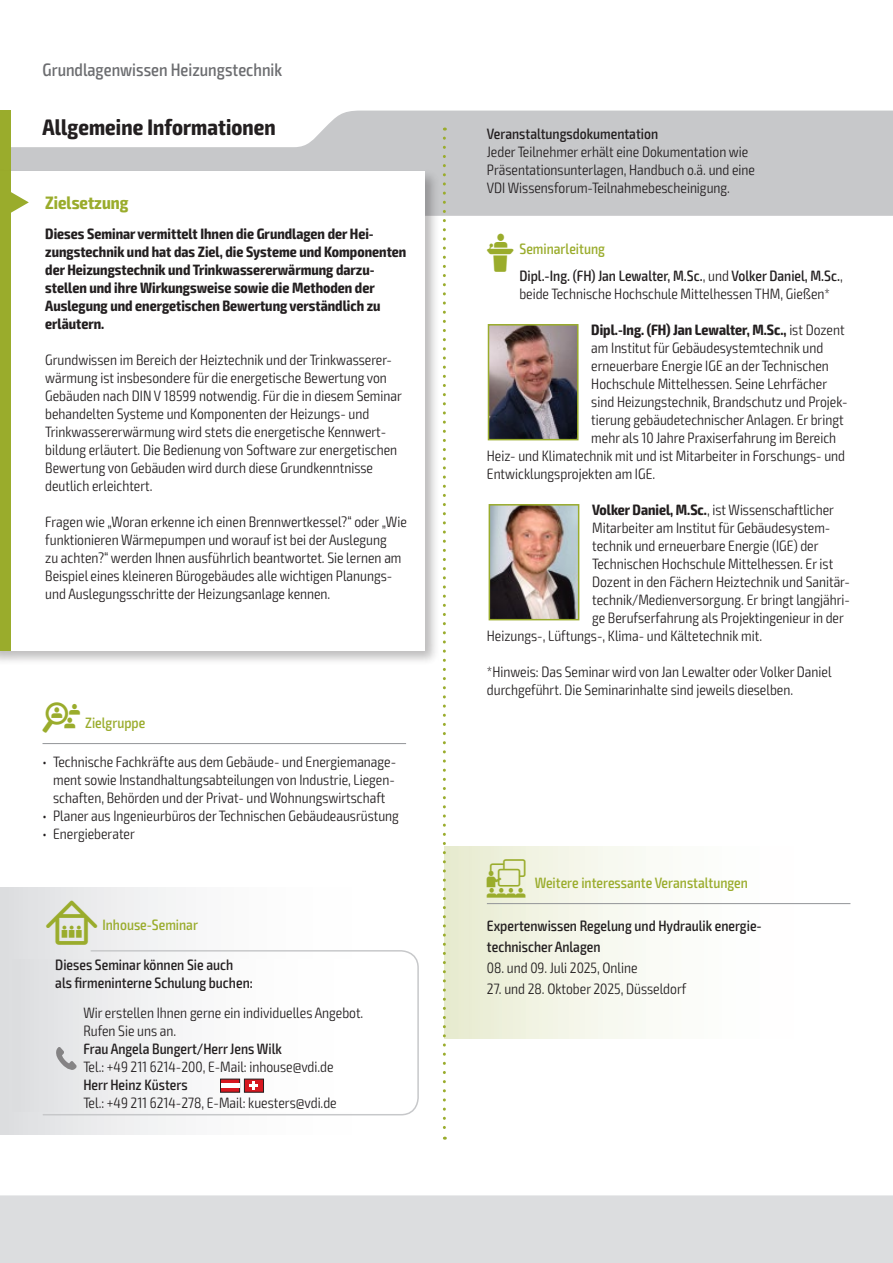
<style>
.page{position:relative;width:893px;height:1263px;background:#fff}
.page>*{position:absolute;margin:0;border:0;box-sizing:border-box;transform-origin:0 0}
.t1{font:700 condensed 22.5px "Exo 2";letter-spacing:.005em;color:#231f20}
.t2{font:500 condensed 18px "Exo 2";color:#6c6d70}
.t3{font:700 condensed 18px "Exo 2";color:#9aac2c}
.t4{font:300 condensed 15px/18px "Exo 2";color:#231f20}
.t5{font:700 condensed 15px/18px "Exo 2";color:#231f20}
.t6{font:500 condensed 15px/21px "Exo 2";color:#231f20}
.t7{font:500 condensed 15px "Exo 2";color:#9aac2c}
.s1{font-family:"VDI Iconset S4 A Regular";font-weight:400;font-stretch:normal}
.s2{font-family:"VDI Iconset S4 A Regular";font-weight:400;font-stretch:normal;font-size:15.45px}
.s3{font-family:"VDI Iconset S4 A Regular";font-weight:400;font-stretch:normal;color:#9aac2c}
.s4{color:#9aac2c}
.s5{font-weight:300}
.s6{font-weight:700}
.s7{font-family:"VDI Iconset S4 A Regular";font-weight:400;font-stretch:normal;font-size:19.5px}
</style>
<div class="page">
<div style="left:0;top:1195px;width:893px;height:68px;background:#dcdddf"></div>
<svg style="left:11px;top:111px;width:881px;height:105px;fill:#c7c8ca"></svg>
<hr style="left:892px;top:111px;width:1px;height:105px;background:#9aac2c">
<div style="left:0;top:111px;width:11px;height:63px;background:#9aac2c"></div>
<div style="left:444px;top:846px;width:406px;height:192px;background:linear-gradient(to right,#ebeed7,#fff)"></div>
<hr style="left:487px;top:903px;width:363px;height:1px;background:#939598">
<hr style="left:43px;top:743px;width:363px;height:1px;background:#939598">
<div style="left:0;top:168px;width:440px;height:499px;background:#231f20;opacity:.3"></div>
<div style="left:0;top:171px;width:424px;height:480px;background:#fff"></div>
<div style="left:0;top:171px;width:11px;height:480px;background:#9aac2c"></div>
<svg style="left:11px;top:192px;width:18px;height:21px"></svg>
<div style="left:0;top:887px;width:419px;height:247px;background:linear-gradient(to right,#e2e3e5,#fff)"></div>
<svg style="left:42px;top:949px;width:377px;height:167px"></svg>
<div style="left:13px;top:959px;width:382px;height:152px;background:linear-gradient(to right,#e3e3e5,#fff)"></div>
<svg style="left:220px;top:1079px;width:44px;height:13px"></svg>
<div style="left:221px;top:1083px;width:18px;height:5px;background:#fff"></div>
<svg style="left:56px;top:1047px;width:21px;height:23px"></svg>
<img style="left:492px;top:507px;width:84px;height:110px">
<div style="left:489px;top:504px;width:90px;height:116px;border:2px solid #9aac2c"></div>
<img style="left:491px;top:327px;width:85px;height:110px">
<div style="left:488px;top:324px;width:91px;height:116px;border:2px solid #9aac2c"></div>
<svg style="left:443px;top:138px;width:3px;height:1002px"></svg>
<p class="t2" style="left:43px;top:59px;width:241px">Grundlagenwissen Heizungstechnik</p>
<h1 class="t1" style="left:43px;top:113px;width:235px">Allgemeine Informationen</h1>
<p class="t6" style="left:487px;top:124px;width:173px">Veranstaltungsdokumentation</p>
<p class="t4" style="left:487px;top:143px;width:270px">Jeder Teilnehmer erhält eine Dokumentation wie<br>Präsentationsunterlagen, Handbuch o.ä. und eine<br>VDI Wissensforum-Teilnahmebescheinigung.</p>
<p class="t3" style="left:45px;top:192px;width:85px">Zielsetzung</p>
<p class="t5" style="left:45px;top:225px;width:363px">Dieses Seminar vermittelt Ihnen die Grundlagen der Hei&shy;zungstechnik und hat das Ziel, die Systeme und Komponenten der Heizungstechnik und Trinkwassererwärmung darzu&shy;stellen und ihre Wirkungsweise sowie die Methoden der Auslegung und energetischen Bewertung verständlich zu erläutern.</p>
<p class="t4" style="left:45px;top:351px;width:358px">Grundwissen im Bereich der Heiztechnik und der Trinkwasserer&shy;wärmung ist insbesondere für die energetische Bewertung von Gebäuden nach DIN V 18599 notwendig. Für die in diesem Seminar behandelten Systeme und Komponenten der Heizungs- und Trinkwassererwärmung wird stets die energetische Kennwert&shy;bildung erläutert. Die Bedienung von Software zur energetischen Bewertung von Gebäuden wird durch diese Grundkenntnisse deutlich erleichtert.</p>
<p class="t4" style="left:45px;top:513px;width:363px">Fragen wie „Woran erkenne ich einen Brennwertkessel?“ oder „Wie funktionieren Wärmepumpen und worauf ist bei der Auslegung<br>zu achten?“ werden Ihnen ausführlich beantwortet. Sie lernen am Beispiel eines kleineren Bürogebäudes alle wichtigen Planungs&shy;und Auslegungsschritte der Heizungsanlage kennen.</p>
<p class="t7" style="left:43px;top:714px;width:104px"><span class="s1">Z</span> Zielgruppe</p>
<p class="t4" style="left:53px;top:753px;width:344px;text-align:justify;text-indent:-11px">• Technische Fachkräfte aus dem Gebäude- und Energiemanage&shy;ment sowie Instandhaltungsabteilungen von Industrie, Liegen&shy;schaften, Behörden und der Privat- und Wohnungswirtschaft</p>
<p class="t4" style="left:43px;top:807px;width:358px">• Planer aus Ingenieurbüros der Technischen Gebäudeausrüstung</p>
<p class="t4" style="left:43px;top:825px;width:94px">• Energieberater</p>
<p class="t7" style="left:46px;top:916px;width:153px"><span class="s2">I</span> Inhouse-Seminar</p>
<p class="t6" style="left:55px;top:955px;width:199px;line-height:18px">Dieses Seminar können Sie auch als firmeninterne Schulung buchen:</p>
<p class="t4" style="left:83px;top:1004px;width:282px">Wir erstellen Ihnen gerne ein individuelles Angebot.<br>Rufen Sie uns an.</p>
<p class="t6" style="left:83px;top:1039px;width:200px">Frau Angela Bungert/Herr Jens Wilk</p>
<p class="t4" style="left:83px;top:1058px;width:252px">Tel.: +49 211 6214-200, E-Mail: inhouse@vdi.de</p>
<p class="t6" style="left:83px;top:1075px;width:106px">Herr Heinz Küsters</p>
<p class="t4" style="left:83px;top:1094px;width:255px">Tel.: +49 211 6214-278, E-Mail: kuesters@vdi.de</p>
<p class="t6" style="left:519px;top:236px;width:325px;line-height:26.2px;text-indent:-33px"><span class="s3">L</span> <span class="s4">Seminarleitung<br></span>Dipl.-Ing. (FH) Jan Lewalter, M.Sc.<span class="s5">, und</span> Volker Daniel, M.Sc.<span class="s5">,</span></p>
<p class="t4" style="left:519px;top:285px;width:312px">beide Technische Hochschule Mittelhessen THM, Gießen*</p>
<p class="t5" style="left:591px;top:321px;width:255px">Dipl.-Ing. (FH) Jan Lewalter, M.Sc., <span class="s5">ist Dozent</span></p>
<p class="t4" style="left:591px;top:339px;width:234px">am Institut für Gebäudesystemtechnik und</p>
<p class="t4" style="left:591px;top:357px;width:239px">erneuerbare Energie IGE an der Technischen</p>
<p class="t4" style="left:591px;top:375px;width:237px">Hochschule Mittelhessen. Seine Lehrfächer</p>
<p class="t4" style="left:591px;top:393px;width:258px">sind Heizungstechnik, Brandschutz und Projek-</p>
<p class="t4" style="left:591px;top:411px;width:254px">tierung gebäudetechnischer Anlagen. Er bringt</p>
<p class="t4" style="left:591px;top:429px;width:246px">mehr als 10 Jahre Praxiserfahrung im Bereich</p>
<p class="t4" style="left:487px;top:447px;width:360px">Heiz- und Klimatechnik mit und ist Mitarbeiter in Forschungs- und</p>
<p class="t4" style="left:487px;top:465px;width:170px">Entwicklungsprojekten am IGE.</p>
<p class="t4" style="left:592px;top:501px;width:243px"><span class="s6">Volker Daniel, M.Sc.</span>, ist Wissenschaftlicher</p>
<p class="t4" style="left:592px;top:519px;width:240px">Mitarbeiter am Institut für Gebäudesystem-</p>
<p class="t4" style="left:592px;top:537px;width:228px">technik und erneuerbare Energie (IGE) der</p>
<p class="t4" style="left:592px;top:555px;width:243px">Technischen Hochschule Mittelhessen. Er ist</p>
<p class="t4" style="left:592px;top:573px;width:259px">Dozent in den Fächern Heiztechnik und Sanitär-</p>
<p class="t4" style="left:592px;top:591px;width:259px">technik/Medienversorgung. Er bringt langjähri-</p>
<p class="t4" style="left:592px;top:609px;width:253px">ge Berufserfahrung als Projektingenieur in der</p>
<p class="t4" style="left:487px;top:627px;width:277px">Heizungs-, Lüftungs-, Klima- und Kältetechnik mit.</p>
<p class="t4" style="left:487px;top:663px;width:346px">*Hinweis: Das Seminar wird von Jan Lewalter oder Volker Daniel durchgeführt. Die Seminarinhalte sind jeweils dieselben.</p>
<p class="t7" style="left:487px;top:874px;width:263px"><span class="s7">W</span> Weitere interessante Veranstaltungen</p>
<p class="t6" style="left:487px;top:915px;width:276px">Expertenwissen Regelung und Hydraulik energie&shy;technischer Anlagen</p>
<p class="t4" style="left:487px;top:959px;width:152px">08. und 09. Juli 2025, Online</p>
<p class="t4" style="left:487px;top:980px;width:201px">27. und 28. Oktober 2025, Düsseldorf</p>
</div>
